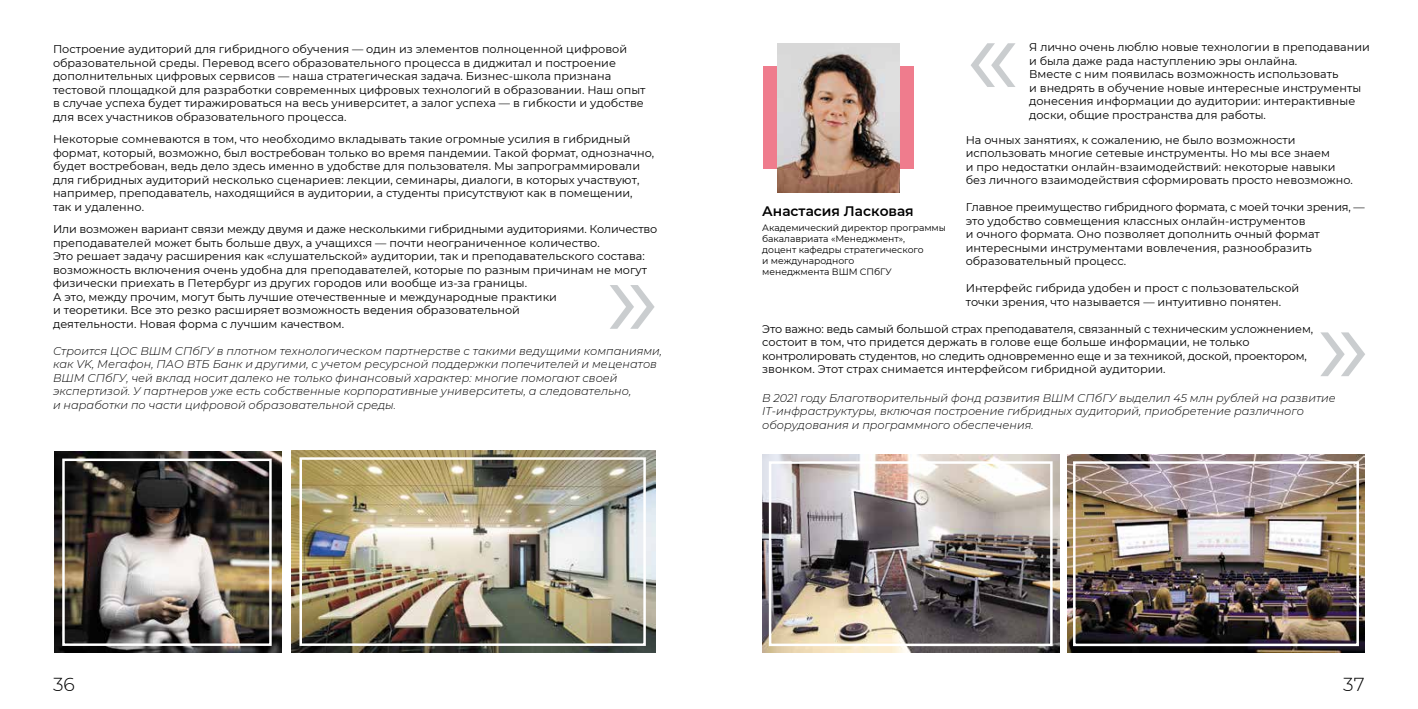
<style>
.page{position:relative;width:1418px;height:709px;background:#fff}
.page>*{position:absolute;margin:0;border:0;box-sizing:border-box;transform-origin:0 0}
.t1{font:115.38px "Montserrat";color:#cacdcf}
.t2{font:300 18.75px "Montserrat";color:#000}
.t3{font:600 13.75px "Montserrat";color:#000}
.t4{font:11.25px/13.5px "Montserrat";color:#000}
.t5{font:italic 300 11.25px/13.5px "Montserrat";color:#000}
.t6{font:9.25px/11.1px "Montserrat";letter-spacing:-.005em;color:#000}
</style>
<div class="page">
<img style="left:291px;top:450px;width:364px;height:202px">
<img style="left:54px;top:452px;width:228px;height:200px">
<div style="left:62px;top:458px;width:210px;height:188px;border:2px solid #fff"></div>
<div style="left:299px;top:457px;width:347px;height:189px;border:2px solid #fff"></div>
<svg style="left:610px;top:285px;width:44px;height:44px"></svg>
<div style="left:763px;top:66px;width:150px;height:103px;background:#ef7c8d"></div>
<svg style="left:1320px;top:332px;width:45px;height:44px"></svg>
<img style="left:777px;top:44px;width:122px;height:148px">
<img style="left:762px;top:455px;width:297px;height:197px">
<img style="left:1067px;top:455px;width:297px;height:197px">
<div style="left:768px;top:461px;width:284px;height:185px;border:2px solid #fff"></div>
<div style="left:1073px;top:461px;width:285px;height:185px;border:2px solid #fff"></div>
<p class="t4" style="left:53px;top:42px;width:594px">Построение аудиторий для гибридного обучения — один из элементов полноценной цифровой образовательной среды. Перевод всего образовательного процесса в диджитал и построение дополнительных цифровых сервисов — наша стратегическая задача. Бизнес-школа признана тестовой площадкой для разработки современных цифровых технологий в образовании. Наш опыт в случае успеха будет тиражироваться на весь университет, а залог успеха — в гибкости и удобстве для всех участников образовательного процесса.</p>
<p class="t4" style="left:53px;top:132px;width:603px">Некоторые сомневаются в том, что необходимо вкладывать такие огромные усилия в гибридный формат, который, возможно, был востребован только во время пандемии. Такой формат, однозначно, будет востребован, ведь дело здесь именно в удобстве для пользователя. Мы запрограммировали для гибридных аудиторий несколько сценариев: лекции, семинары, диалоги, в которых участвуют, например, преподаватель, находящийся в аудитории, а студенты присутствуют как в помещении,<br>так и удаленно.</p>
<p class="t4" style="left:53px;top:222px;width:606px">Или возможен вариант связи между двумя и даже несколькими гибридными аудиториями. Количество преподавателей может быть больше двух, а учащихся — почти неограниченное количество.<br>Это решает задачу расширения как «слушательской» аудитории, так и преподавательского состава: возможность включения очень удобна для преподавателей, которые по разным причинам не могут физически приехать в Петербург из других городов или вообще из-за границы.<br>А это, между прочим, могут быть лучшие отечественные и международные практики<br>и теоретики. Все это резко расширяет возможность ведения образовательной<br>деятельности. Новая форма с лучшим качеством.</p>
<p class="t5" style="left:53px;top:344px;width:610px">Строится ЦОС ВШМ СПбГУ в плотном технологическом партнерстве с такими ведущими компаниями, как VK, Мегафон, ПАО ВТБ Банк и другими, с учетом ресурсной поддержки попечителей и меценатов ВШМ СПбГУ, чей вклад носит далеко не только финансовый характер: многие помогают своей экспертизой. У партнеров уже есть собственные корпоративные университеты, а следовательно,<br>и наработки по части цифровой образовательной среды.</p>
<h2 class="t2" style="left:53px;top:672px;width:23px">36</h2>
<p class="t3" style="left:762px;top:201px;width:153px">Анастасия Ласковая</p>
<p class="t6" style="left:762px;top:221px;width:185px">Академический директор программы бакалавриата «Менеджмент»,<br>доцент кафедры стратегического<br>и международного<br>менеджмента ВШМ СПбГУ</p>
<h1 class="t1" style="left:964px;top:-25px;width:57px">«</h1>
<p class="t4" style="left:1029px;top:40px;width:342px">Я лично очень люблю новые технологии в преподавании и была даже рада наступлению эры онлайна.<br>Вместе с ним появилась возможность использовать<br>и внедрять в обучение новые интересные инструменты донесения информации до аудитории: интерактивные доски, общие пространства для работы.</p>
<p class="t4" style="left:965px;top:133px;width:389px">На очных занятиях, к сожалению, не было возможности использовать многие сетевые инструменты. Но мы все знаем<br>и про недостатки онлайн-взаимодействий: некоторые навыки без личного взаимодействия сформировать просто невозможно.</p>
<p class="t4" style="left:965px;top:200px;width:400px">Главное преимущество гибридного формата, с моей точки зрения, — это удобство совмещения классных онлайн-иструментов<br>и очного формата. Оно позволяет дополнить очный формат интересными инструментами вовлечения, разнообразить образовательный процесс.</p>
<p class="t4" style="left:965px;top:281px;width:335px">Интерфейс гибрида удобен и прост с пользовательской точки зрения, что называется — интуитивно понятен.</p>
<p class="t4" style="left:762px;top:321px;width:552px">Это важно: ведь самый большой страх преподавателя, связанный с техническим усложнением, состоит в том, что придется держать в голове еще больше информации, не только контролировать студентов, но следить одновременно еще и за техникой, доской, проектором, звонком. Этот страх снимается интерфейсом гибридной аудитории.</p>
<p class="t5" style="left:762px;top:390px;width:575px">В 2021 году Благотворительный фонд развития ВШМ СПбГУ выделил 45 млн рублей на развитие<br>IT-инфраструктуры, включая построение гибридных аудиторий, приобретение различного оборудования и программного обеспечения.</p>
<h2 class="t2" style="left:1343px;top:672px;width:23px">37</h2>
</div>
